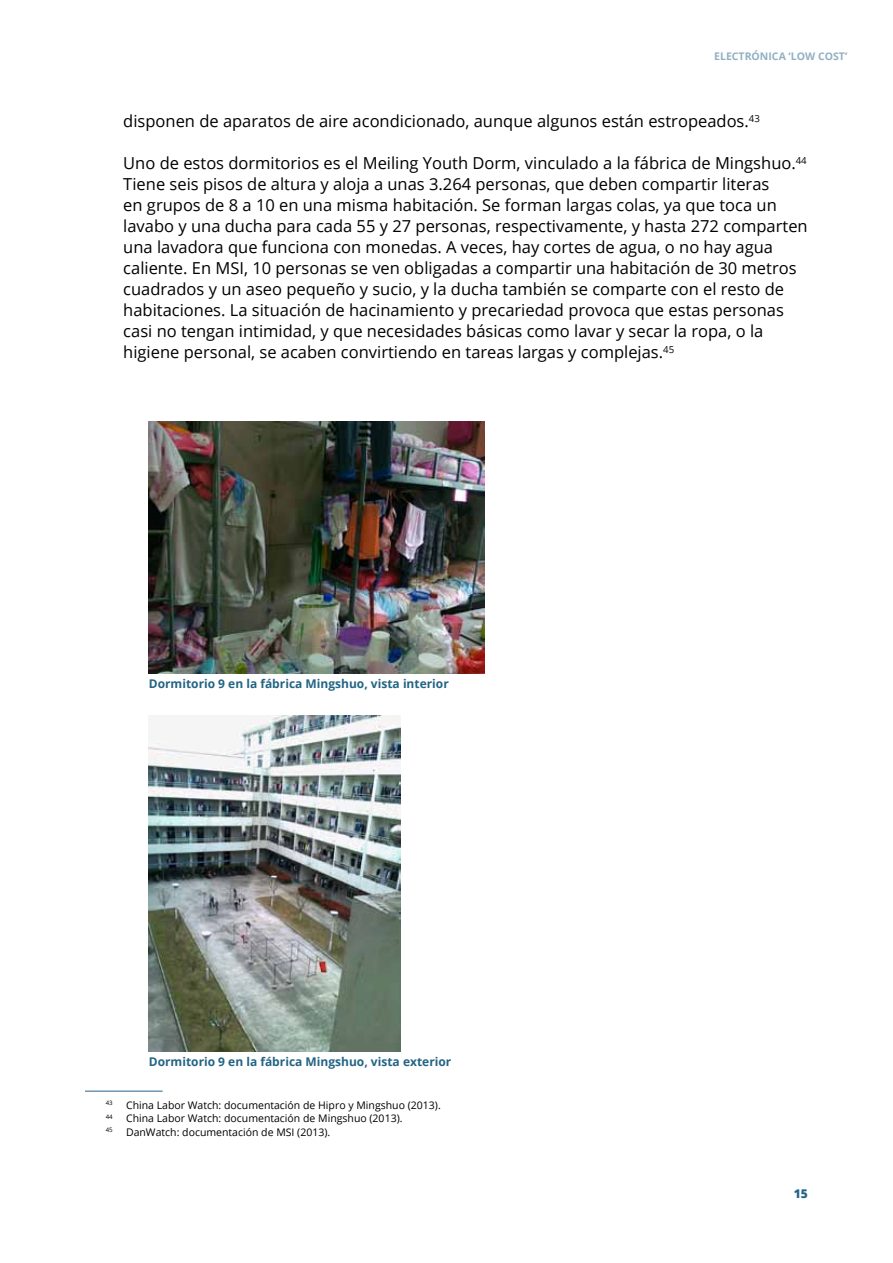
<style>
.page{position:relative;width:893px;height:1263px;background:#fff}
.page>*{position:absolute;margin:0;border:0;box-sizing:border-box;transform-origin:0 0}
.t1{font:16.5px/21px "Open Sans";color:#000}
.t2{font:700 12px "Open Sans";color:#236485}
.t3{font:800 12px "Open Sans";color:#236485}
.t4{font:10.5px/13.5px "Open Sans";color:#000}
.t5{font:700 10.5px "Open Sans";color:#91b1c2}
.t6{font:6.15px/13.5px "Open Sans";color:#000;text-align:justify}
</style>
<div class="page">
<img style="left:149px;top:715px;width:252px;height:336px">
<img style="left:149px;top:421px;width:336px;height:252px">
<hr style="left:85px;top:1091px;width:78px;height:1px;background:#236485">
<p class="t5" style="left:714px;top:49px;width:135px">ELECTRÓNICA ‘LOW COST’</p>
<p class="t1" style="left:123px;top:110px;width:638px">disponen de aparatos de aire acondicionado, aunque algunos están estropeados.<sup>43</sup></p>
<p class="t1" style="left:123px;top:152px;width:686px">Uno de estos dormitorios es el Meiling Youth Dorm, vinculado a la fábrica de Mingshuo.<sup>44<br></sup>Tiene seis pisos de altura y aloja a unas 3.264 personas, que deben compartir literas<br>en grupos de 8 a 10 en una misma habitación. Se forman largas colas, ya que toca un lavabo y una ducha para cada 55 y 27 personas, respectivamente, y hasta 272 comparten una lavadora que funciona con monedas. A veces, hay cortes de agua, o no hay agua caliente. En MSI, 10 personas se ven obligadas a compartir una habitación de 30 metros cuadrados y un aseo pequeño y sucio, y la ducha también se comparte con el resto de habitaciones. La situación de hacinamiento y precariedad provoca que estas personas casi no tengan intimidad, y que necesidades básicas como lavar y secar la ropa, o la higiene personal, se acaben convirtiendo en tareas largas y complejas.<sup>45</sup></p>
<p class="t2" style="left:149px;top:675px;width:301px">Dormitorio 9 en la fábrica Mingshuo, vista interior</p>
<p class="t6" style="left:106px;top:1096px;width:9px">43<br>44<br>45</p>
<p class="t2" style="left:149px;top:1053px;width:304px">Dormitorio 9 en la fábrica Mingshuo, vista exterior</p>
<p class="t4" style="left:126px;top:1098px;width:316px">China Labor Watch: documentación de Hipro y Mingshuo (2013).<br>China Labor Watch: documentación de Mingshuo (2013).<br>DanWatch: documentación de MSI (2013).</p>
<p class="t3" style="left:794px;top:1184px;width:16px">15</p>
</div>
